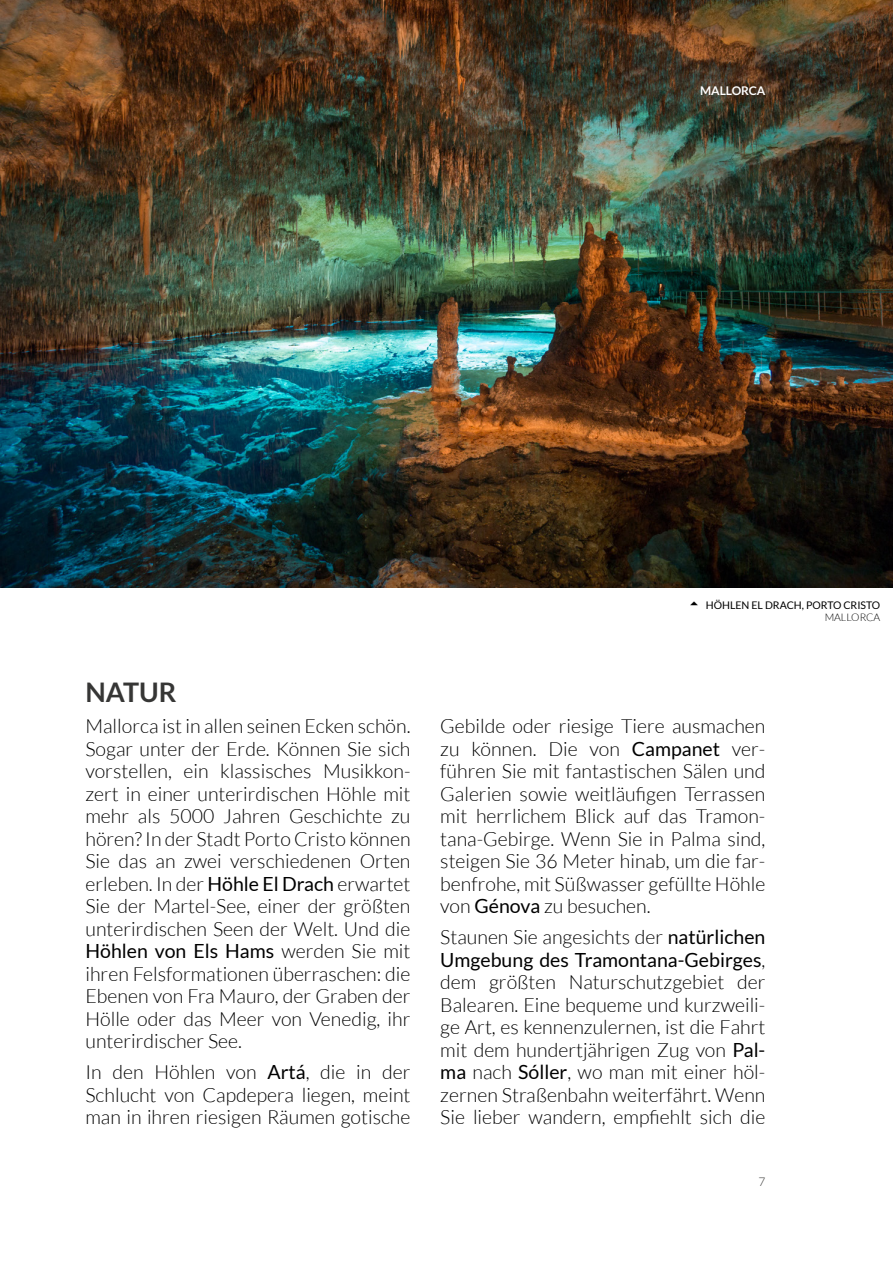
<style>
.page{position:relative;width:893px;height:1263px;background:#fff}
.page>*{position:absolute;margin:0;border:0;box-sizing:border-box;transform-origin:0 0}
.t1{font:700 27px "Lato";color:#363635}
.t2{font:300 19.5px/22.5px "Lato";color:#000;text-align:justify}
.t3{font:700 12px "Lato";color:#fff}
.t4{font:300 12px "Lato";color:#363635}
.t5{font:10.5px "Lato";color:#000}
.t6{font:300 10.5px "Lato";color:#000}
.s1{font-weight:400}
</style>
<div class="page">
<img style="left:1px;top:0;width:892px;height:588px">
<hr style="left:0;top:0;width:1px;height:1263px;background:#182030">
<p class="t3" style="left:700px;top:83px;width:67px">MALLORCA</p>
<h1 class="t1" style="left:85px;top:677px;width:93px">NATUR</h1>
<p class="t2" style="left:85px;top:715px;width:327px">Mallorca ist in allen seinen Ecken schön.<br>Sogar unter der Erde. Können Sie sich vorstellen, ein klassisches Musikkon&shy;zert in einer unterirdischen Höhle mit mehr als 5000 Jahren Geschichte zu hören? In der Stadt Porto Cristo können Sie das an zwei verschiedenen Orten erleben. In der <span class="s1">Höhle El Drach</span> erwartet Sie der Martel-See, einer der größten unterirdischen Seen der Welt. Und die <span class="s1">Höhlen von Els Hams</span> werden Sie mit ihren Felsformationen überraschen: die Ebenen von Fra Mauro, der Graben der Hölle oder das Meer von Venedig, ihr unterirdischer See.</p>
<p class="t2" style="left:85px;top:1061px;width:327px">In den Höhlen von <span class="s1">Artá</span>, die in der Schlucht von Capdepera liegen, meint man in ihren riesigen Räumen gotische</p>
<p class="t5" style="left:706px;top:599px;width:176px">HÖHLEN EL DRACH, PORTO CRISTO</p>
<p class="t6" style="left:825px;top:612px;width:57px">MALLORCA</p>
<p class="t2" style="left:440px;top:715px;width:327px">Gebilde oder riesige Tiere ausmachen zu können. Die von <span class="s1">Campanet</span> ver&shy;führen Sie mit fantastischen Sälen und Galerien sowie weitläufigen Terrassen mit herrlichem Blick auf das Tramon&shy;tana-Gebirge. Wenn Sie in Palma sind, steigen Sie 36 Meter hinab, um die far&shy;benfrohe, mit Süßwasser gefüllte Höhle von <span class="s1">Génova</span> zu besuchen.</p>
<p class="t2" style="left:440px;top:926px;width:327px">Staunen Sie angesichts der <span class="s1">natürlichen Umgebung des Tramontana-Gebirges</span>, dem größten Naturschutzgebiet der Balearen. Eine bequeme und kurzweili&shy;ge Art, es kennenzulernen, ist die Fahrt mit dem hundertjährigen Zug von <span class="s1">Pal&shy;ma</span> nach <span class="s1">Sóller</span>, wo man mit einer höl&shy;zernen Straßenbahn weiterfährt. Wenn Sie lieber wandern, empfiehlt sich die</p>
<p class="t4" style="left:758px;top:1175px;width:8px">7</p>
</div>
